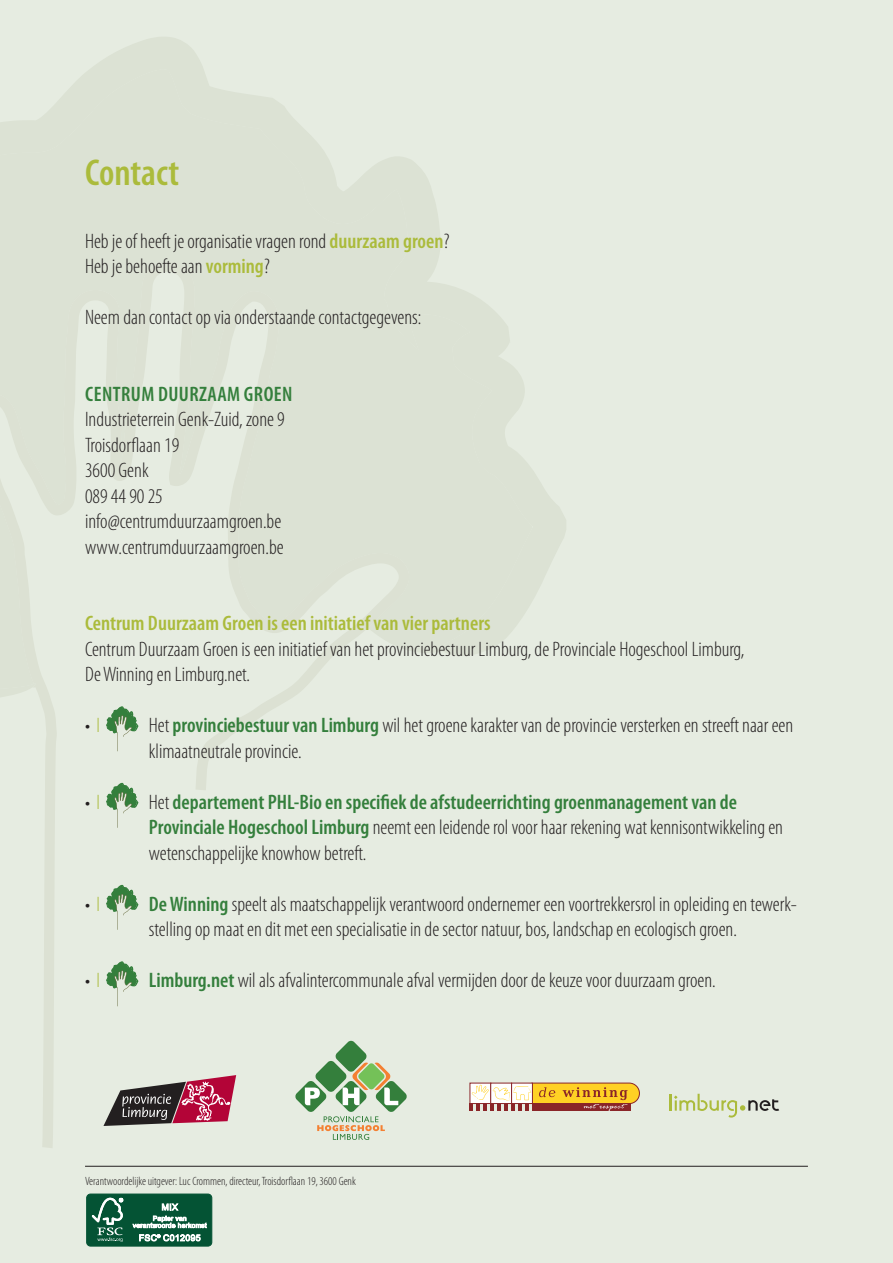
<style>
.page{position:relative;width:893px;height:1263px;background:#e6ece1}
.page>*{position:absolute;margin:0;border:0;box-sizing:border-box;transform-origin:0 0}
.t1{font:600 condensed 37.5px "Myriad Pro";color:#abbb3b}
.t2{font:300 condensed 21px/25.5px "Myriad Pro";color:#231f20}
.t3{font:600 condensed 21px/25.5px "Myriad Pro";color:#347f3c}
.t4{font:600 condensed 21px "Myriad Pro";color:#abbb3b}
.t5{font:600 condensed 21px "Myriad Pro";letter-spacing:.02em;color:#347f3c}
.t6{font:300 condensed 12px "Myriad Pro";color:#231f20}
.s1{font-weight:600;color:#abbb3b}
.s2{color:#abbb3b}
.s3{font-weight:600;color:#347f3c}
.s4{font-weight:300;color:#231f20}
</style>
<div class="page">
<svg style="left:40px;top:697px;width:312px;height:451px"></svg>
<svg style="left:0;top:37px;width:566px;height:660px;fill:#dce2d4"></svg>
<svg style="left:106px;top:706px;width:33px;height:45px"></svg>
<svg style="left:106px;top:783px;width:33px;height:45px"></svg>
<svg style="left:106px;top:885px;width:33px;height:45px"></svg>
<svg style="left:106px;top:961px;width:33px;height:45px"></svg>
<svg style="left:670px;top:1094px;width:109px;height:23px"></svg>
<div style="left:523px;top:1083px;width:116px;height:20px;background:#ffd124;border-radius:10px"></div>
<div style="left:523px;top:1083px;width:117px;height:21px;border:1px solid #8a2528;border-radius:10px"></div>
<div style="left:470px;top:1083px;width:21px;height:21px;background:#b97e80"></div>
<div style="left:532px;top:1103px;width:99px;height:8px;background:#8a2528"></div>
<svg style="left:490px;top:1083px;width:21px;height:1px"></svg>
<svg style="left:511px;top:1083px;width:22px;height:20px"></svg>
<svg style="left:539px;top:1087px;width:16px;height:10px"></svg>
<svg style="left:563px;top:1087px;width:64px;height:24px"></svg>
<svg style="left:470px;top:1084px;width:62px;height:27px;background:#e3cbc0"></svg>
<svg style="left:295px;top:1041px;width:112px;height:99px"></svg>
<svg style="left:103px;top:1075px;width:133px;height:51px"></svg>
<div style="left:87px;top:1194px;width:125px;height:52px;background:#045334;border-radius:4px"></div>
<div style="left:86px;top:1194px;width:126px;height:52px;border:1px solid #045334;border-radius:4px"></div>
<svg style="left:92px;top:1198px;width:31px;height:44px"></svg>
<svg style="left:133px;top:1203px;width:74px;height:38px"></svg>
<hr style="left:85px;top:1166px;width:723px;height:1px;background:#231f20">
<h1 class="t1" style="left:85px;top:149px;width:96px">Contact</h1>
<p class="t2" style="left:85px;top:228px;width:366px">Heb je of heeft je organisatie vragen rond <span class="s1">duurzaam groen</span>?<br>Heb je behoefte aan <span class="s1">vorming</span>?</p>
<p class="t2" style="left:85px;top:304px;width:338px">Neem dan contact op via onderstaande contactgegevens:</p>
<p class="t5" style="left:85px;top:381px;width:209px">CENTRUM DUURZAAM GROEN</p>
<p class="t2" style="left:85px;top:406px;width:201px">Industrieterrein Genk-Zuid, zone 9<br>Troisdorflaan 19<br>3600 Genk<br>089 44 90 25 info@centrumduurzaamgroen.be www.centrumduurzaamgroen.be</p>
<p class="t4" style="left:85px;top:610px;width:407px">Centrum Duurzaam Groen is een initiatief van vier partners</p>
<p class="t2" style="left:85px;top:636px;width:661px">Centrum Duurzaam Groen is een initiatief van het provinciebestuur Limburg, de Provinciale Hogeschool Limburg,<br>De Winning en Limburg.net.</p>
<p class="t2" style="left:85px;top:712px;width:17px">• <span class="s2">I</span></p>
<p class="t2" style="left:149px;top:712px;width:646px">Het <span class="s3">provinciebestuur van Limburg</span> wil het groene karakter van de provincie versterken en streeft naar een klimaatneutrale provincie.</p>
<p class="t2" style="left:85px;top:789px;width:17px">• <span class="s2">I</span></p>
<p class="t3" style="left:149px;top:789px;width:636px"><span class="s4">Het</span> departement PHL-Bio en specifiek de afstudeerrichting groenmanagement van de<br>Provinciale Hogeschool Limburg <span class="s4">neemt een leidende rol voor haar rekening wat kennisontwikkeling en wetenschappelijke knowhow betreft.</span></p>
<p class="t2" style="left:85px;top:891px;width:17px">• <span class="s2">I</span></p>
<p class="t2" style="left:149px;top:891px;width:649px"><span class="s3">De Winning</span> speelt als maatschappelijk verantwoord ondernemer een voortrekkersrol in opleiding en tewerk&shy;stelling op maat en dit met een specialisatie in de sector natuur, bos, landschap en ecologisch groen.</p>
<p class="t2" style="left:85px;top:967px;width:17px">• <span class="s2">I</span></p>
<p class="t2" style="left:149px;top:967px;width:568px"><span class="s3">Limburg.net</span> wil als afvalintercommunale afval vermijden door de keuze voor duurzaam groen.</p>
<p class="t6" style="left:85px;top:1173px;width:272px">Verantwoordelijke uitgever: Luc Crommen, directeur, Troisdorflaan 19, 3600 Genk</p>
</div>
